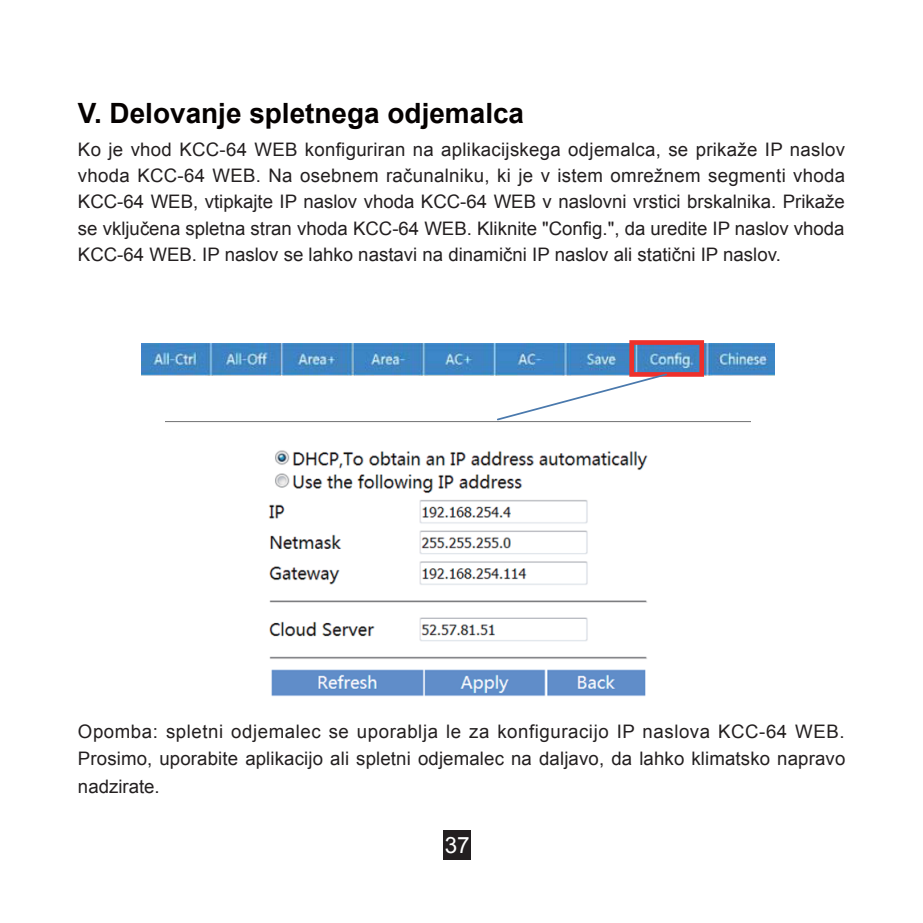
<style>
.page{position:relative;width:923px;height:923px;background:#fff}
.page>*{position:absolute;margin:0;border:0;box-sizing:border-box;transform-origin:0 0}
.t1{font:700 28px "Arial";color:#050100}
.t2{font:22.5px "Arial";color:#fff}
.t3{font:18.5px/26.2px "Arial";color:#231f20;text-align:justify}
</style>
<div class="page">
<div style="left:442px;top:830px;width:28px;height:30px;background:#231f20"></div>
<img style="left:142px;top:343px;width:632px;height:32px">
<img style="left:166px;top:421px;width:584px;height:276px">
<svg style="left:497px;top:340px;width:207px;height:80px"></svg>
<h1 class="t1" style="left:78px;top:95px;width:447px">V. Delovanje spletnega odjemalca</h1>
<p class="t3" style="left:78px;top:136px;width:768px">Ko je vhod KCC-64 WEB konfiguriran na aplikacijskega odjemalca, se prikaže IP naslov vhoda KCC-64 WEB. Na osebnem računalniku, ki je v istem omrežnem segmenti vhoda KCC-64 WEB, vtipkajte IP naslov vhoda KCC-64 WEB v naslovni vrstici brskalnika. Prikaže se vključena spletna stran vhoda KCC-64 WEB. Kliknite "Config.", da uredite IP naslov vhoda KCC-64 WEB. IP naslov se lahko nastavi na dinamični IP naslov ali statični IP naslov.</p>
<p class="t3" style="left:78px;top:718px;width:769px;line-height:27.5px">Opomba: spletni odjemalec se uporablja le za konfiguracijo IP naslova KCC-64 WEB.<br>Prosimo, uporabite aplikacijo ali spletni odjemalec na daljavo, da lahko klimatsko napravo nadzirate.</p>
<p class="t2" style="left:445px;top:830px;width:27px">37</p>
</div>
